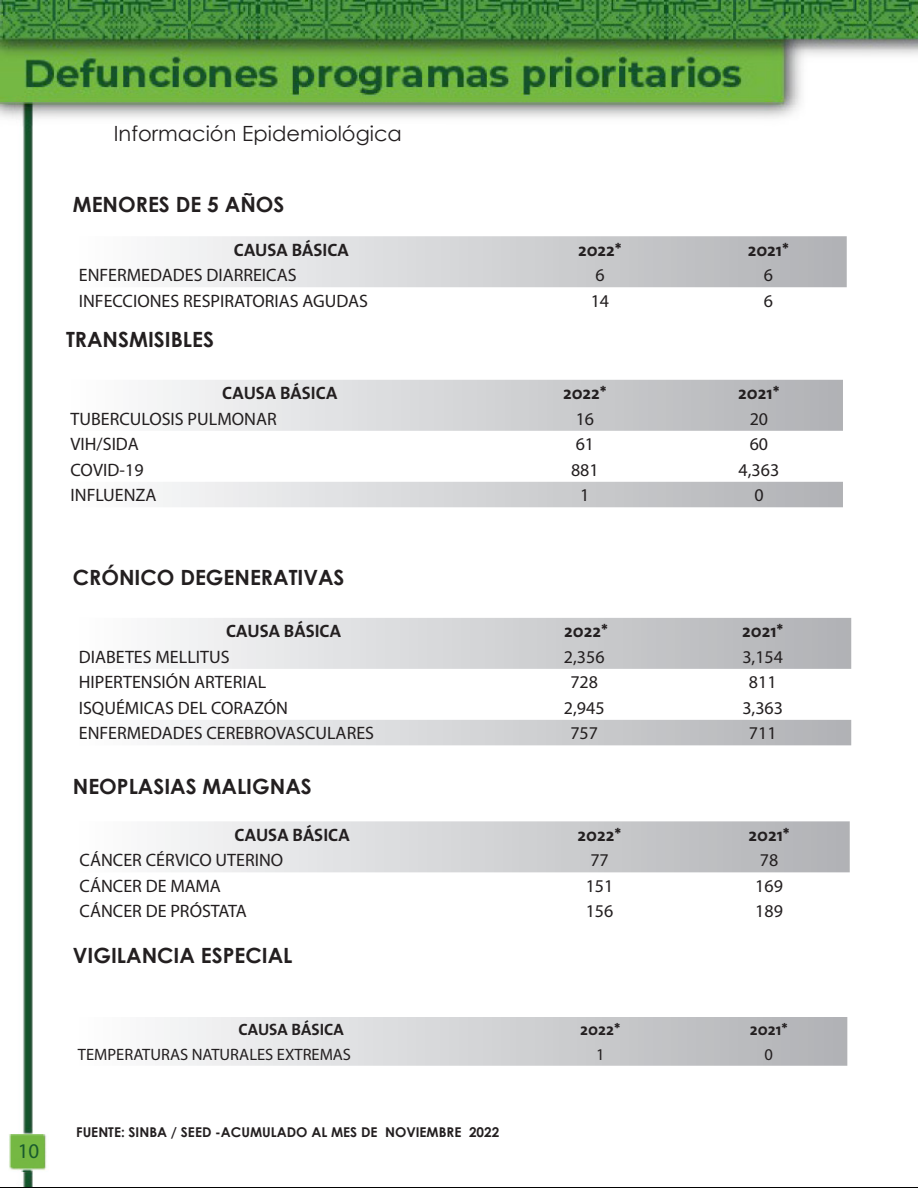
<style>
.page{position:relative;width:918px;height:1188px;background:#fff}
.page>*{position:absolute;margin:0;border:0;box-sizing:border-box;transform-origin:0 0}
.t1{font:700 21px "Century Gothic";color:#231f20}
.t2{font:21px "Century Gothic";color:#231f20}
.t3{font:21px "Myriad Pro";color:#195a2e}
.t4{font:18px "Myriad Pro";color:#231f20}
.t5{font:700 18px "The Sans";color:#231f20}
.t6{font:16.5px "Myriad Pro";color:#231f20}
.t7{font:700 16.5px "The Sans";color:#231f20}
.t8{font:700 13.5px "Century Gothic";color:#231f20}
</style>
<div class="page">
<img style="left:0;top:0;width:918px;height:1188px">
<svg style="left:73px;top:618px;width:778px;height:127px"></svg>
<svg style="left:72px;top:1017px;width:775px;height:49px"></svg>
<svg style="left:65px;top:380px;width:778px;height:127px"></svg>
<svg style="left:74px;top:821px;width:776px;height:51px"></svg>
<svg style="left:73px;top:236px;width:774px;height:51px"></svg>
<div style="left:71px;top:124px;width:374px;height:25px;background:#fff"></div>
<img style="left:10px;top:1134px;width:37px;height:38px">
<p class="t3" style="left:18px;top:1138px;width:23px">10</p>
<p class="t2" style="left:114px;top:119px;width:290px">Información Epidemiológica</p>
<p class="t1" style="left:73px;top:189px;width:213px">MENORES DE 5 AÑOS</p>
<p class="t5" style="left:234px;top:235px;width:117px">CAUSA BÁSICA</p>
<p class="t5" style="left:578px;top:235px;width:45px">2022*</p>
<p class="t5" style="left:748px;top:235px;width:43px">2021*</p>
<p class="t4" style="left:79px;top:264px;width:219px">ENFERMEDADES DIARREICAS</p>
<p class="t4" style="left:595px;top:264px;width:11px">6</p>
<p class="t4" style="left:764px;top:264px;width:11px">6</p>
<p class="t4" style="left:79px;top:290px;width:291px">INFECCIONES RESPIRATORIAS AGUDAS</p>
<p class="t4" style="left:591px;top:290px;width:20px">14</p>
<p class="t4" style="left:764px;top:290px;width:11px">6</p>
<p class="t1" style="left:66px;top:323px;width:149px">TRANSMISIBLES</p>
<p class="t5" style="left:222px;top:378px;width:117px">CAUSA BÁSICA</p>
<p class="t5" style="left:563px;top:378px;width:45px">2022*</p>
<p class="t5" style="left:738px;top:378px;width:43px">2021*</p>
<p class="t4" style="left:71px;top:408px;width:208px">TUBERCULOSIS PULMONAR</p>
<p class="t4" style="left:576px;top:408px;width:20px">16</p>
<p class="t4" style="left:750px;top:408px;width:20px">20</p>
<p class="t4" style="left:71px;top:433px;width:70px">VIH/SIDA</p>
<p class="t4" style="left:576px;top:433px;width:20px">61</p>
<p class="t4" style="left:750px;top:433px;width:20px">60</p>
<p class="t4" style="left:71px;top:459px;width:75px">COVID-19</p>
<p class="t4" style="left:571px;top:459px;width:29px">881</p>
<p class="t4" style="left:739px;top:459px;width:42px">4,363</p>
<p class="t4" style="left:71px;top:484px;width:88px">INFLUENZA</p>
<p class="t4" style="left:580px;top:484px;width:11px">1</p>
<p class="t4" style="left:754px;top:484px;width:11px">0</p>
<p class="t1" style="left:73px;top:561px;width:273px">CRÓNICO DEGENERATIVAS</p>
<p class="t5" style="left:226px;top:616px;width:117px">CAUSA BÁSICA</p>
<p class="t5" style="left:564px;top:616px;width:45px">2022*</p>
<p class="t5" style="left:742px;top:616px;width:43px">2021*</p>
<p class="t4" style="left:79px;top:646px;width:152px">DIABETES MELLITUS</p>
<p class="t4" style="left:564px;top:646px;width:42px">2,356</p>
<p class="t4" style="left:742px;top:646px;width:42px">3,154</p>
<p class="t4" style="left:79px;top:671px;width:189px">HIPERTENSIÓN ARTERIAL</p>
<p class="t4" style="left:570px;top:671px;width:29px">728</p>
<p class="t4" style="left:749px;top:671px;width:29px">811</p>
<p class="t4" style="left:79px;top:697px;width:211px">ISQUÉMICAS DEL CORAZÓN</p>
<p class="t4" style="left:564px;top:697px;width:42px">2,945</p>
<p class="t4" style="left:742px;top:697px;width:42px">3,363</p>
<p class="t4" style="left:79px;top:722px;width:297px">ENFERMEDADES CEREBROVASCULARES</p>
<p class="t4" style="left:570px;top:722px;width:29px">757</p>
<p class="t4" style="left:749px;top:722px;width:29px">711</p>
<p class="t1" style="left:73px;top:770px;width:240px">NEOPLASIAS MALIGNAS</p>
<p class="t5" style="left:235px;top:820px;width:117px">CAUSA BÁSICA</p>
<p class="t5" style="left:578px;top:820px;width:45px">2022*</p>
<p class="t5" style="left:748px;top:820px;width:43px">2021*</p>
<p class="t4" style="left:80px;top:849px;width:205px">CÁNCER CÉRVICO UTERINO</p>
<p class="t4" style="left:590px;top:849px;width:20px">77</p>
<p class="t4" style="left:760px;top:849px;width:20px">78</p>
<p class="t4" style="left:80px;top:875px;width:143px">CÁNCER DE MAMA</p>
<p class="t4" style="left:586px;top:875px;width:29px">151</p>
<p class="t4" style="left:755px;top:875px;width:29px">169</p>
<p class="t4" style="left:80px;top:900px;width:169px">CÁNCER DE PRÓSTATA</p>
<p class="t4" style="left:586px;top:900px;width:29px">156</p>
<p class="t4" style="left:755px;top:900px;width:29px">189</p>
<p class="t1" style="left:73px;top:940px;width:221px">VIGILANCIA ESPECIAL</p>
<p class="t7" style="left:238px;top:1016px;width:107px">CAUSA BÁSICA</p>
<p class="t7" style="left:580px;top:1016px;width:42px">2022*</p>
<p class="t7" style="left:750px;top:1016px;width:39px">2021*</p>
<p class="t6" style="left:78px;top:1044px;width:275px">TEMPERATURAS NATURALES EXTREMAS</p>
<p class="t6" style="left:596px;top:1044px;width:10px">1</p>
<p class="t6" style="left:765px;top:1044px;width:10px">0</p>
<p class="t8" style="left:76px;top:1121px;width:425px">FUENTE: SINBA / SEED -ACUMULADO AL MES DE NOVIEMBRE 2022</p>
</div>
